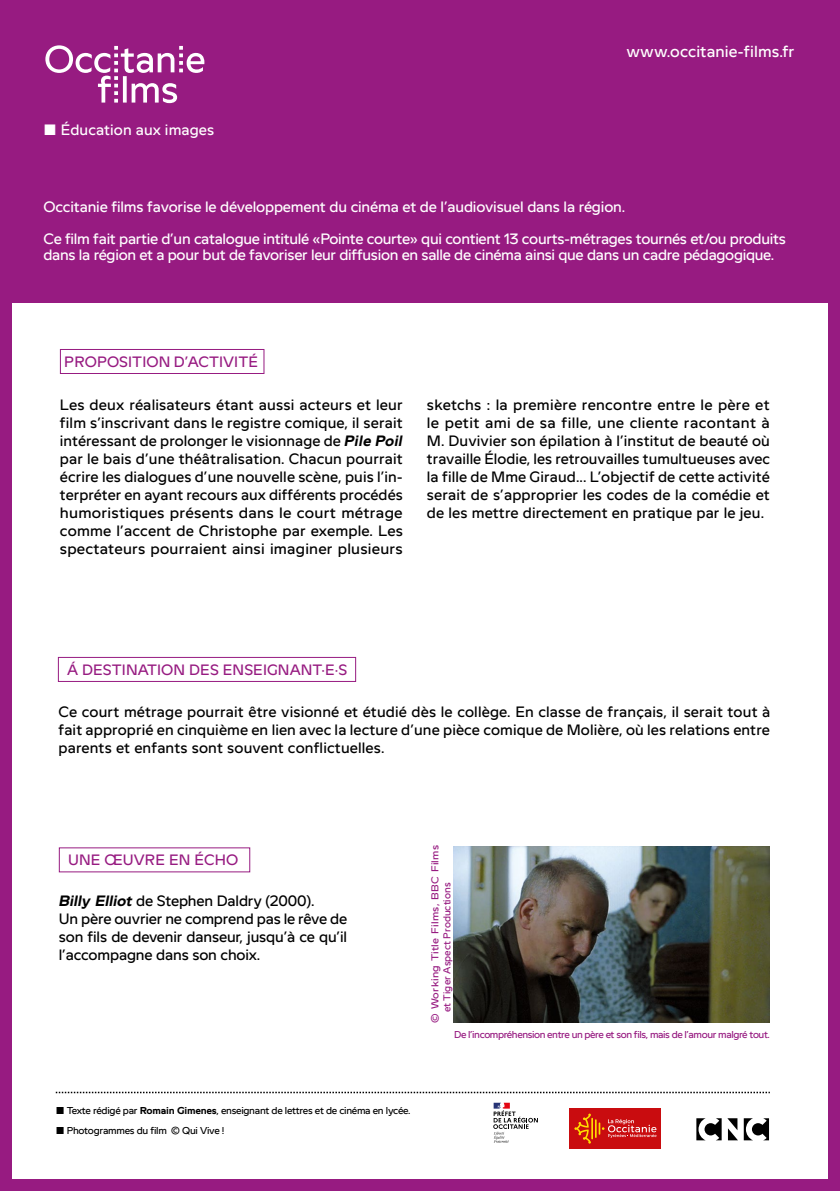
<style>
.page{position:relative;width:840px;height:1191px;background:#fff}
.page>*{position:absolute;margin:0;border:0;box-sizing:border-box;transform-origin:0 0}
.t1{font:16px "Bobine";letter-spacing:.005em;color:#fff}
.t2{font:15px/18px "Bobine";letter-spacing:.005em;color:#000;text-align:justify}
.t3{font:15px/32px "Bobine";letter-spacing:-.02em;color:#fff}
.t4{font:15px "Bobine";letter-spacing:.005em;color:#971b81}
.t5{font:15px "Bobine";letter-spacing:.005em;color:#fff}
.t6{font:10px/20px "Bobine";letter-spacing:-.025em;color:#000}
.t7{font:10px "Bobine";letter-spacing:-.04em;color:#971b81}
.t8{font:10px/12px "Bobine";color:#971b81;scale:1.09 1}
.s1{font-weight:700;font-style:italic}
.s2{font-weight:700}
</style>
<div class="page">
<div style="left:0;top:0;width:839px;height:302px;background:#971b81"></div>
<svg style="left:45px;top:45px;width:159px;height:58px"></svg>
<div style="left:568px;top:1108px;width:92px;height:40px;background:#c90c0f"></div>
<svg style="left:574px;top:1113px;width:82px;height:30px"></svg>
<svg style="left:696px;top:1118px;width:72px;height:22px"></svg>
<svg style="left:56px;top:1091px;width:713px;height:2px"></svg>
<div style="left:58px;top:657px;width:298px;height:25px;border:1px solid #971b81"></div>
<svg style="left:493px;top:1102px;width:44px;height:40px"></svg>
<div style="left:0;top:0;width:11px;height:1191px;background:#971b81"></div>
<div style="left:0;top:1179px;width:839px;height:12px;background:#971b81"></div>
<div style="left:828px;top:0;width:11px;height:1191px;background:#971b81"></div>
<div style="left:60px;top:349px;width:204px;height:25px;border:1px solid #971b81"></div>
<img style="left:453px;top:846px;width:316px;height:176px">
<p class="t5" style="left:61px;top:122px;width:155px">Éducation aux images</p>
<p class="t1" style="left:626px;top:42px;width:169px">www.occitanie-films.fr</p>
<p class="t3" style="left:43px;top:190px;width:743px">Occitanie films favorise le développement du cinéma et de l’audiovisuel dans la région.<br>Ce film fait partie d’un catalogue intitulé «Pointe courte» qui contient 13 courts-métrages tournés et/ou produits</p>
<p class="t3" style="left:43px;top:238px;width:731px">dans la région et a pour but de favoriser leur diffusion en salle de cinéma ainsi que dans un cadre pédagogique.</p>
<p class="t4" style="left:64px;top:353px;width:195px">PROPOSITION D’ACTIVITÉ</p>
<p class="t2" style="left:60px;top:395px;width:344px">Les deux réalisateurs étant aussi acteurs et leur film s’inscrivant dans le registre comique, il serait intéressant de prolonger le visionnage de <span class="s1">Pile Poil </span>par le bais d’une théâtralisation. Chacun pourrait écrire les dialogues d’une nouvelle scène, puis l’in&shy;terpréter en ayant recours aux différents procédés humoristiques présents dans le court métrage comme l’accent de Christophe par exemple. Les spectateurs pourraient ainsi imaginer plusieurs</p>
<p class="t2" style="left:426px;top:395px;width:344px">sketchs : la première rencontre entre le père et le petit ami de sa fille, une cliente racontant à M. Duvivier son épilation à l’institut de beauté où travaille Élodie, les retrouvailles tumultueuses avec la fille de Mme Giraud... L’objectif de cette activité serait de s’approprier les codes de la comédie et de les mettre directement en pratique par le jeu.</p>
<p class="t4" style="left:67px;top:661px;width:281px">À DESTINATION DES ENSEIGNANT·E·S</p>
<p class="t2" style="left:58px;top:703px;width:713px">Ce court métrage pourrait être visionné et étudié dès le collège. En classe de français, il serait tout à fait approprié en cinquième en lien avec la lecture d’une pièce comique de Molière, où les relations entre parents et enfants sont souvent conflictuelles.</p>
<p class="t4" style="left:68px;top:851px;width:171px">UNE ŒUVRE EN ÉCHO</p>
<p class="t8" style="left:429px;top:1012px;width:155px;text-indent:-10px;rotate:-90deg">© Working Title Films, BBC Films et Tiger Aspect Productions</p>
<p class="t2" style="left:59px;top:891px;width:290px;text-align:left"><span class="s1">Billy Elliot</span> de Stephen Daldry (2000).<br>Un père ouvrier ne comprend pas le rêve de son fils de devenir danseur, jusqu’à ce qu’il l’accompagne dans son choix.</p>
<p class="t6" style="left:67px;top:1100px;width:345px">Texte rédigé par <span class="s2">Romain Gimenes</span>, enseignant de lettres et de cinéma en lycée.<br>Photogrammes du film © Qui Vive !</p>
<p class="t7" style="left:454px;top:1029px;width:317px">De l’incompréhension entre un père et son fils, mais de l’amour malgré tout.</p>
</div>
